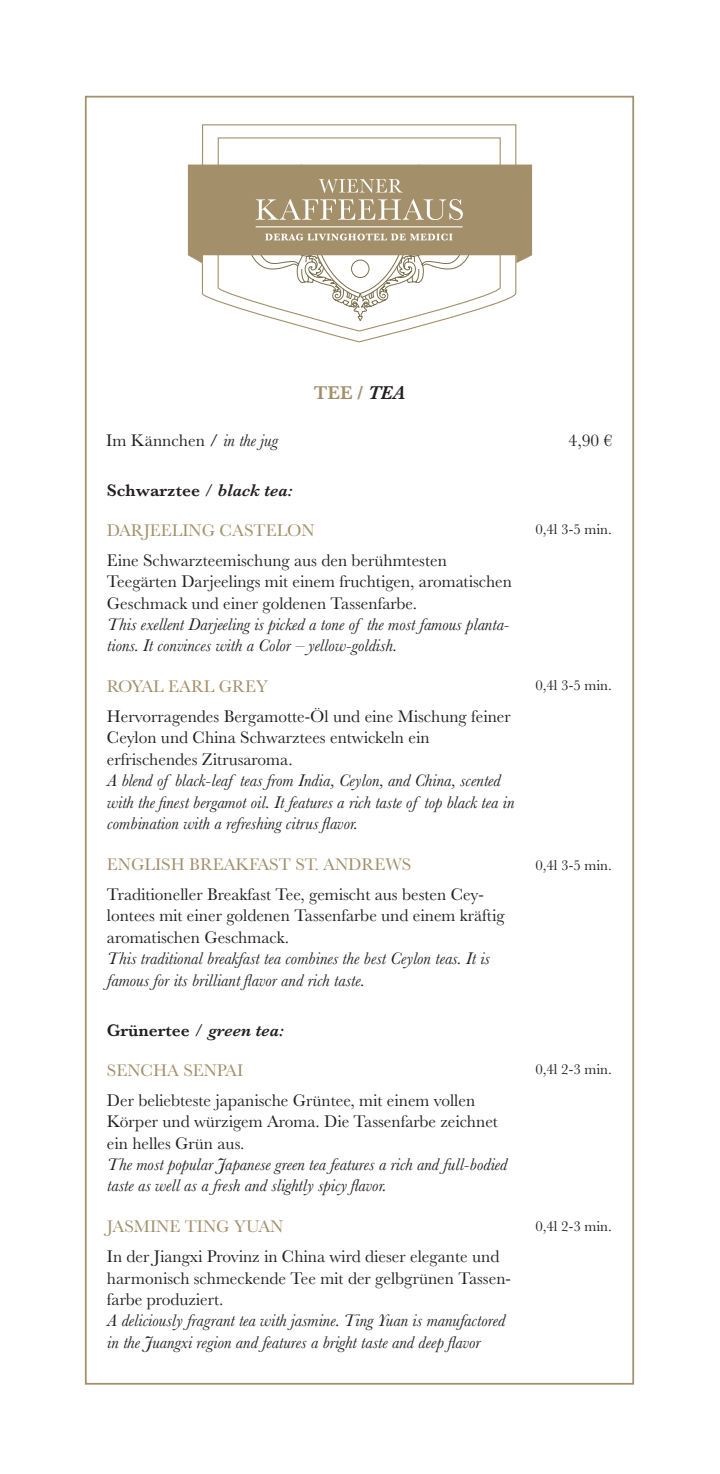
<style>
.page{position:relative;width:720px;height:1474px;background:#fff}
.page>*{position:absolute;margin:0;border:0;box-sizing:border-box;transform-origin:0 0}
.t1{font:600 19.25px "Baskerville MT Pro";color:#a3906b}
.t2{font:17.5px/21.3px "Baskerville MT Pro";color:#231f20}
.t3{font:italic 17.5px/21.3px "Baskerville MT Pro";color:#231f20}
.t4{font:17.5px "Baskerville MT Pro";color:#a3906b}
.t5{font:600 17.5px "Baskerville MT Pro";color:#231f20}
.t6{font:14.88px "Baskerville MT Pro";color:#231f20}
.s1{font-style:italic;color:#231f20}
.s2{font-style:italic}
.s3{font-weight:400}
</style>
<div class="page">
<svg style="left:202px;top:124px;width:314px;height:218px"></svg>
<svg style="left:217px;top:137px;width:284px;height:195px"></svg>
<svg style="left:188px;top:164px;width:344px;height:159px"></svg>
<hr style="left:255px;top:226px;width:207px;height:1px;background:#fff">
<p class="t1" style="left:314px;top:382px;width:93px">TEE / <span class="s1">TEA</span></p>
<p class="t2" style="left:106px;top:429px;width:173px">Im Kännchen / <span class="s2">in the jug</span></p>
<p class="t2" style="left:568px;top:429px;width:45px">4,90 €</p>
<p class="t5" style="left:107px;top:480px;width:187px">Schwarztee <span class="s3">/</span> <span class="s2">black tea:</span></p>
<p class="t4" style="left:107px;top:520px;width:209px">DARJEELING CASTELON</p>
<p class="t6" style="left:535px;top:520px;width:78px">0,4l 3-5 min.</p>
<p class="t2" style="left:107px;top:549px;width:406px">Eine Schwarzteemischung aus den berühmtesten<br>Teegärten Darjeelings mit einem fruchtigen, aromatischen<br>Geschmack und einer goldenen Tassenfarbe.</p>
<p class="t3" style="left:107px;top:613px;width:404px">This exellent Darjeeling is picked a tone of the most famous planta&shy;tions. It convinces with a Color – yellow-goldish.</p>
<p class="t4" style="left:107px;top:676px;width:162px">ROYAL EARL GREY</p>
<p class="t6" style="left:535px;top:677px;width:78px">0,4l 3-5 min.</p>
<p class="t2" style="left:107px;top:705px;width:405px">Hervorragendes Bergamotte-Öl und eine Mischung feiner<br>Ceylon und China Schwarztees entwickeln ein erfrischendes Zitrusaroma.</p>
<p class="t3" style="left:107px;top:769px;width:408px">A blend of black-leaf teas from India, Ceylon, and China, scented with the finest bergamot oil. It features a rich taste of top black tea in combination with a refreshing citrus flavor.</p>
<p class="t4" style="left:107px;top:854px;width:306px">ENGLISH BREAKFAST ST. ANDREWS</p>
<p class="t6" style="left:535px;top:856px;width:78px">0,4l 3-5 min.</p>
<p class="t2" style="left:107px;top:883px;width:399px">Traditioneller Breakfast Tee, gemischt aus besten Cey&shy;lontees mit einer goldenen Tassenfarbe und einem kräftig aromatischen Geschmack.</p>
<p class="t3" style="left:107px;top:947px;width:384px">This traditional breakfast tea combines the best Ceylon teas. It is famous for its brilliant flavor and rich taste.</p>
<p class="t5" style="left:107px;top:1020px;width:178px">Grünertee <span class="s3">/</span> <span class="s2">green tea:</span></p>
<p class="t4" style="left:107px;top:1060px;width:138px">SENCHA SENPAI</p>
<p class="t6" style="left:535px;top:1060px;width:78px">0,4l 2-3 min.</p>
<p class="t2" style="left:107px;top:1089px;width:392px">Der beliebteste japanische Grüntee, mit einem vollen<br>Körper und würzigem Aroma. Die Tassenfarbe zeichnet ein helles Grün aus.</p>
<p class="t3" style="left:107px;top:1153px;width:401px">The most popular Japanese green tea features a rich and full-bodied taste as well as a fresh and slightly spicy flavor.</p>
<p class="t4" style="left:107px;top:1216px;width:178px">JASMINE TING YUAN</p>
<p class="t6" style="left:535px;top:1217px;width:78px">0,4l 2-3 min.</p>
<p class="t2" style="left:107px;top:1245px;width:405px">In der Jiangxi Provinz in China wird dieser elegante und harmonisch schmeckende Tee mit der gelbgrünen Tassen&shy;farbe produziert.</p>
<p class="t3" style="left:107px;top:1309px;width:399px">A deliciously fragrant tea with jasmine. Ting Yuan is manufactored in the Juangxi region and features a bright taste and deep flavor</p>
</div>
